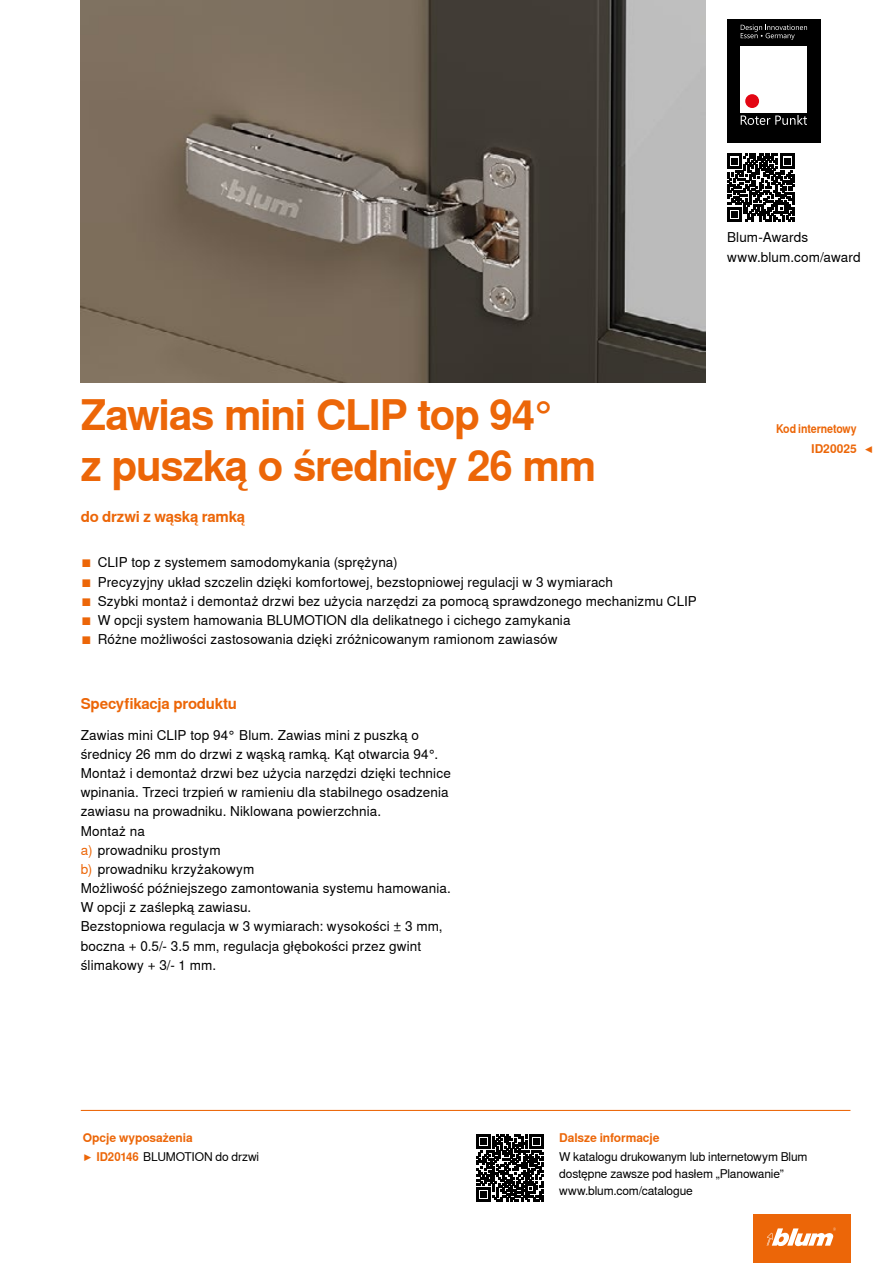
<style>
.page{position:relative;width:893px;height:1263px;background:#fff}
.page>*{position:absolute;margin:0;border:0;box-sizing:border-box;transform-origin:0 0}
.CB_AF_Ueber_Tit2{font:700 42px/50.4px "Nimbus Sans Global";letter-spacing:-.03em;color:#ec6608}
.CB_AF_Ueber_Ber1o_li{font:700 15px "Nimbus Sans Global";letter-spacing:-.015em;color:#ec6608}
.CB_AF_FliesIMG_li{font:13.5px/19.2px "Nimbus Sans Global";letter-spacing:.01em;color:#000}
.CB_AF_Bes_IMG9{font:13.5px "Nimbus Sans Global";letter-spacing:.01em;color:#000}
.CB_AF_Fliess_li{font:12px "Nimbus Sans Global";letter-spacing:-.01em;color:#000}
.CB_AF_Ueber_Ber2o_li{font:700 12px "Nimbus Sans Global";letter-spacing:-.01em;color:#ec6608}
.CB_AF_Ueber_Ber2o_li-2{font:12px "Nimbus Sans Global";letter-spacing:-.01em;color:#000}
.CB_AF_Ueber_Ber2o_re{font:700 12px "Nimbus Sans Global";letter-spacing:-.01em;color:#ec6608;scale:.88 1}
.CB_AF_Ueber_Ber2o_re-2{font:700 12px "Nimbus Sans Global";letter-spacing:-.01em;color:#ec6608}
.s1{color:#ec6608}
.s2{font-weight:700;color:#ec6608}
</style>
<div class="page">
<img style="left:81px;top:0;width:625px;height:383px">
<div style="left:727px;top:19px;width:94px;height:123px;background:#000"></div>
<div style="left:741px;top:46px;width:66px;height:67px;background:#fff"></div>
<div style="left:745px;top:94px;width:14px;height:14px;background:#e30613;border-radius:50%"></div>
<svg style="left:741px;top:25px;width:66px;height:15px"></svg>
<svg style="left:741px;top:115px;width:66px;height:10px"></svg>
<div style="left:753px;top:1214px;width:97px;height:49px;background:#ec6608"></div>
<svg style="left:767px;top:1227px;width:69px;height:19px"></svg>
<svg style="left:727px;top:153px;width:68px;height:69px"></svg>
<svg style="left:727px;top:154px;width:67px;height:67px"></svg>
<hr style="left:81px;top:1110px;width:769px;height:1px;background:#ec6608">
<svg style="left:476px;top:1134px;width:67px;height:67px"></svg>
<p class="CB_AF_FliesIMG_li" style="left:727px;top:228px;width:83px">Blum-Awards</p>
<p class="CB_AF_FliesIMG_li" style="left:727px;top:247px;width:135px">www.blum.com/award</p>
<p class="CB_AF_Ueber_Tit2" style="left:81px;top:390px;width:517px">Zawias mini CLIP top 94°<br>z puszką o średnicy 26 mm</p>
<p class="CB_AF_Ueber_Ber1o_li" style="left:81px;top:508px;width:166px">do drzwi z wąską ramką</p>
<p class="CB_AF_Bes_IMG9" style="left:81px;top:555px;width:318px"><span class="s1">■</span> CLIP top z systemem samodomykania (sprężyna)</p>
<p class="CB_AF_Bes_IMG9" style="left:81px;top:574px;width:534px"><span class="s1">■</span> Precyzyjny układ szczelin dzięki komfortowej, bezstopniowej regulacji w 3 wymiarach</p>
<p class="CB_AF_Bes_IMG9" style="left:81px;top:593px;width:617px"><span class="s1">■</span> Szybki montaż i demontaż drzwi bez użycia narzędzi za pomocą sprawdzonego mechanizmu CLIP</p>
<p class="CB_AF_Bes_IMG9" style="left:81px;top:612px;width:491px"><span class="s1">■</span> W opcji system hamowania BLUMOTION dla delikatnego i cichego zamykania</p>
<p class="CB_AF_Bes_IMG9" style="left:81px;top:631px;width:478px"><span class="s1">■</span> Różne możliwości zastosowania dzięki zróżnicowanym ramionom zawiasów</p>
<p class="CB_AF_Ueber_Ber1o_li" style="left:81px;top:695px;width:158px">Specyfikacja produktu</p>
<p class="CB_AF_FliesIMG_li" style="left:81px;top:725px;width:372px">Zawias mini CLIP top 94° Blum. Zawias mini z puszką o średnicy 26 mm do drzwi z wąską ramką. Kąt otwarcia 94°.<br>Montaż i demontaż drzwi bez użycia narzędzi dzięki technice wpinania. Trzeci trzpień w ramieniu dla stabilnego osadzenia zawiasu na prowadniku. Niklowana powierzchnia.</p>
<p class="CB_AF_FliesIMG_li" style="left:81px;top:821px;width:66px">Montaż na</p>
<p class="CB_AF_FliesIMG_li" style="left:81px;top:840px;width:141px"><span class="s1">a)</span> prowadniku prostym</p>
<p class="CB_AF_FliesIMG_li" style="left:81px;top:859px;width:175px"><span class="s1">b)</span> prowadniku krzyżakowym</p>
<p class="CB_AF_FliesIMG_li" style="left:81px;top:879px;width:371px">Możliwość późniejszego zamontowania systemu hamowania.<br>W opcji z zaślepką zawiasu.</p>
<p class="CB_AF_FliesIMG_li" style="left:81px;top:917px;width:363px">Bezstopniowa regulacja w 3 wymiarach: wysokości ± 3 mm, boczna + 0.5/- 3.5 mm, regulacja głębokości przez gwint ślimakowy + 3/- 1 mm.</p>
<p class="CB_AF_Ueber_Ber2o_re" style="left:776px;top:422px;width:93px">Kod internetowy</p>
<p class="CB_AF_Ueber_Ber2o_re-2" style="left:811px;top:441px;width:47px">ID20025</p>
<p class="CB_AF_Ueber_Ber2o_re-2" style="left:865px;top:441px;width:11px">◀</p>
<p class="CB_AF_Ueber_Ber2o_li" style="left:83px;top:1130px;width:111px">Opcje wyposażenia</p>
<p class="CB_AF_Ueber_Ber2o_li-2" style="left:83px;top:1149px;width:178px"><span class="s1">▶</span> <span class="s2">ID20146</span> BLUMOTION do drzwi</p>
<p class="CB_AF_Ueber_Ber2o_li" style="left:559px;top:1130px;width:102px">Dalsze informacje</p>
<p class="CB_AF_Fliess_li" style="left:559px;top:1149px;width:250px">W katalogu drukowanym lub internetowym Blum</p>
<p class="CB_AF_Fliess_li" style="left:559px;top:1166px;width:226px">dostępne zawsze pod hasłem „Planowanie”</p>
<p class="CB_AF_Fliess_li" style="left:559px;top:1183px;width:135px">www.blum.com/catalogue</p>
</div>
